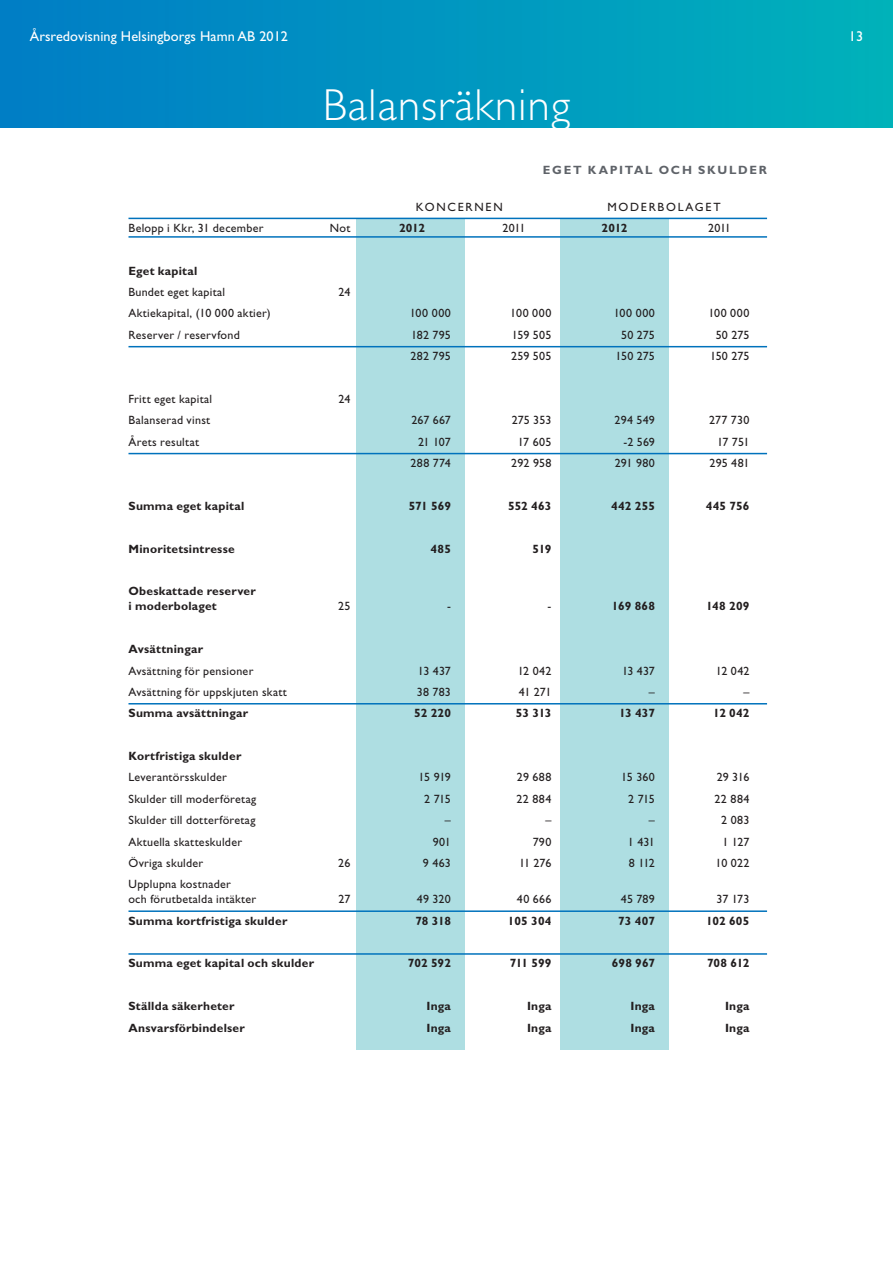
<style>
.page{position:relative;width:893px;height:1263px;background:#fff}
.page>*{position:absolute;margin:0;border:0;box-sizing:border-box;transform-origin:0 0}
.t1{font:300 45px "Gill Sans";letter-spacing:.025em;color:#fff}
.t2{font:14.25px "Gill Sans";letter-spacing:.005em;color:#fff}
.t3{font:12px/15px "Gill Sans";letter-spacing:.015em;color:#231f20}
.t4{font:700 12px/15px "Gill Sans";letter-spacing:.015em;color:#231f20}
.t5{font:12px "Gill Sans";letter-spacing:.145em;color:#231f20}
.t6{font:700 12px "Gill Sans";letter-spacing:.14em;color:#5f6369}
</style>
<div class="page">
<div style="left:561px;top:219px;width:108px;height:831px;background:#aedee2"></div>
<div style="left:356px;top:219px;width:109px;height:831px;background:#aedee2"></div>
<hr style="left:128px;top:218px;width:639px;height:1px;background:#0072bc">
<hr style="left:128px;top:236px;width:639px;height:2px;background:#0072bc">
<hr style="left:128px;top:346px;width:639px;height:1px;background:#0072bc">
<hr style="left:128px;top:453px;width:639px;height:1px;background:#0072bc">
<hr style="left:128px;top:703px;width:639px;height:1px;background:#0072bc">
<hr style="left:128px;top:910px;width:639px;height:2px;background:#0072bc">
<hr style="left:128px;top:953px;width:639px;height:2px;background:#0072bc">
<div style="left:0;top:0;width:893px;height:128px;background:linear-gradient(to right,#007cc6,#00b1bb)"></div>
<p class="t2" style="left:30px;top:28px;width:260px">Årsredovisning Helsingborgs Hamn AB 2012</p>
<p class="t2" style="left:849px;top:28px;width:16px">13</p>
<h1 class="t1" style="left:323px;top:79px;width:249px">Balansräkning</h1>
<p class="t6" style="left:543px;top:163px;width:226px">eget kapital och s kulder</p>
<p class="t5" style="left:416px;top:200px;width:88px">koncernen</p>
<p class="t5" style="left:607px;top:200px;width:115px">M oderbolaget</p>
<p class="t3" style="left:129px;top:220px;width:136px">Belopp i Kkr, 31 december</p>
<p class="t3" style="left:330px;top:220px;width:22px">N ot</p>
<p class="t4" style="left:399px;top:220px;width:28px">2012</p>
<p class="t3" style="left:503px;top:220px;width:24px">2011</p>
<p class="t4" style="left:601px;top:220px;width:28px">2012</p>
<p class="t3" style="left:708px;top:220px;width:24px">2011</p>
<p class="t4" style="left:128px;top:263px;width:70px">Eget kapital</p>
<p class="t3" style="left:128px;top:284px;width:98px">Bundet eget kapital</p>
<p class="t3" style="left:339px;top:284px;width:13px">24</p>
<p class="t3" style="left:128px;top:306px;width:144px">Aktiekapital, (10 000 aktier)</p>
<p class="t3" style="left:410px;top:306px;width:43px">100 000</p>
<p class="t3" style="left:510px;top:306px;width:43px">100 000</p>
<p class="t3" style="left:614px;top:306px;width:43px">100 000</p>
<p class="t3" style="left:708px;top:306px;width:43px">100 000</p>
<p class="t3" style="left:128px;top:327px;width:113px">Reserver / reservfond</p>
<p class="t3" style="left:411px;top:327px;width:41px">182 795</p>
<p class="t3" style="left:512px;top:327px;width:41px">159 505</p>
<p class="t3" style="left:621px;top:327px;width:35px">50 275</p>
<p class="t3" style="left:716px;top:327px;width:35px">50 275</p>
<p class="t3" style="left:411px;top:349px;width:42px">282 795</p>
<p class="t3" style="left:511px;top:349px;width:42px">259 505</p>
<p class="t3" style="left:615px;top:349px;width:41px">150 275</p>
<p class="t3" style="left:710px;top:349px;width:41px">150 275</p>
<p class="t3" style="left:128px;top:391px;width:85px">Fritt eget kapital</p>
<p class="t3" style="left:339px;top:391px;width:13px">24</p>
<p class="t3" style="left:128px;top:413px;width:83px">Balanserad vinst</p>
<p class="t3" style="left:411px;top:413px;width:41px">267 667</p>
<p class="t3" style="left:512px;top:413px;width:41px">275 353</p>
<p class="t3" style="left:615px;top:413px;width:42px">294 549</p>
<p class="t3" style="left:709px;top:413px;width:42px">277 730</p>
<p class="t3" style="left:128px;top:434px;width:72px">Årets resultat</p>
<p class="t3" style="left:418px;top:434px;width:34px">21 107</p>
<p class="t3" style="left:518px;top:434px;width:35px">17 605</p>
<p class="t3" style="left:624px;top:434px;width:33px">-2 569</p>
<p class="t3" style="left:717px;top:434px;width:34px">17 751</p>
<p class="t3" style="left:411px;top:455px;width:42px">288 774</p>
<p class="t3" style="left:511px;top:455px;width:42px">292 958</p>
<p class="t3" style="left:615px;top:455px;width:42px">291 980</p>
<p class="t3" style="left:710px;top:455px;width:41px">295 481</p>
<p class="t4" style="left:128px;top:498px;width:117px">Summa eget kapital</p>
<p class="t4" style="left:409px;top:498px;width:44px">571 569</p>
<p class="t4" style="left:508px;top:498px;width:45px">552 463</p>
<p class="t4" style="left:611px;top:498px;width:45px">442 255</p>
<p class="t4" style="left:706px;top:498px;width:45px">445 756</p>
<p class="t4" style="left:128px;top:541px;width:108px">M inoritetsintresse</p>
<p class="t4" style="left:430px;top:541px;width:22px">485</p>
<p class="t4" style="left:533px;top:541px;width:20px">519</p>
<p class="t4" style="left:128px;top:584px;width:129px">Obeskattade reserver i moderbolaget</p>
<p class="t3" style="left:338px;top:599px;width:14px">25</p>
<p class="t3" style="left:447px;top:599px;width:5px">-</p>
<p class="t3" style="left:548px;top:599px;width:5px">-</p>
<p class="t4" style="left:612px;top:599px;width:45px">169 868</p>
<p class="t4" style="left:706px;top:599px;width:45px">148 209</p>
<p class="t4" style="left:128px;top:641px;width:76px">Avsättningar</p>
<p class="t3" style="left:128px;top:663px;width:126px">Avsättning för pensioner</p>
<p class="t3" style="left:418px;top:663px;width:34px">13 437</p>
<p class="t3" style="left:518px;top:663px;width:35px">12 042</p>
<p class="t3" style="left:622px;top:663px;width:34px">13 437</p>
<p class="t3" style="left:716px;top:663px;width:35px">12 042</p>
<p class="t3" style="left:128px;top:684px;width:160px">Avsättning för uppskjuten skatt</p>
<p class="t3" style="left:417px;top:684px;width:36px">38 783</p>
<p class="t3" style="left:519px;top:684px;width:34px">41 271</p>
<p class="t3" style="left:649px;top:684px;width:7px">–</p>
<p class="t3" style="left:743px;top:684px;width:7px">–</p>
<p class="t4" style="left:128px;top:706px;width:121px">Summa avsättningar</p>
<p class="t4" style="left:414px;top:706px;width:38px">52 220</p>
<p class="t4" style="left:516px;top:706px;width:37px">53 313</p>
<p class="t4" style="left:619px;top:706px;width:38px">13 437</p>
<p class="t4" style="left:713px;top:706px;width:38px">12 042</p>
<p class="t4" style="left:128px;top:748px;width:114px">Kortfristiga skulder</p>
<p class="t3" style="left:128px;top:770px;width:100px">Leverantörsskulder</p>
<p class="t3" style="left:419px;top:770px;width:34px">15 919</p>
<p class="t3" style="left:517px;top:770px;width:36px">29 688</p>
<p class="t3" style="left:621px;top:770px;width:35px">15 360</p>
<p class="t3" style="left:717px;top:770px;width:34px">29 316</p>
<p class="t3" style="left:128px;top:791px;width:129px">Skulder till moderföretag</p>
<p class="t3" style="left:424px;top:791px;width:28px">2 715</p>
<p class="t3" style="left:516px;top:791px;width:36px">22 884</p>
<p class="t3" style="left:628px;top:791px;width:28px">2 715</p>
<p class="t3" style="left:715px;top:791px;width:36px">22 884</p>
<p class="t3" style="left:128px;top:813px;width:129px">Skulder till dotterföretag</p>
<p class="t3" style="left:445px;top:813px;width:7px">–</p>
<p class="t3" style="left:545px;top:813px;width:7px">–</p>
<p class="t3" style="left:649px;top:813px;width:7px">–</p>
<p class="t3" style="left:721px;top:813px;width:30px">2 083</p>
<p class="t3" style="left:128px;top:834px;width:115px">Aktuella skatteskulder</p>
<p class="t3" style="left:433px;top:834px;width:20px">901</p>
<p class="t3" style="left:533px;top:834px;width:20px">790</p>
<p class="t3" style="left:628px;top:834px;width:29px">1 431</p>
<p class="t3" style="left:722px;top:834px;width:29px">1 127</p>
<p class="t3" style="left:128px;top:855px;width:76px">Övriga skulder</p>
<p class="t3" style="left:338px;top:855px;width:14px">26</p>
<p class="t3" style="left:423px;top:855px;width:29px">9 463</p>
<p class="t3" style="left:519px;top:855px;width:34px">11 276</p>
<p class="t3" style="left:629px;top:855px;width:27px">8 112</p>
<p class="t3" style="left:716px;top:855px;width:35px">10 022</p>
<p class="t3" style="left:128px;top:877px;width:129px">Upplupna kostnader<br>och förutbetalda intäkter</p>
<p class="t3" style="left:338px;top:892px;width:14px">27</p>
<p class="t3" style="left:417px;top:892px;width:35px">49 320</p>
<p class="t3" style="left:517px;top:892px;width:36px">40 666</p>
<p class="t3" style="left:621px;top:892px;width:36px">45 789</p>
<p class="t3" style="left:716px;top:892px;width:34px">37 173</p>
<p class="t4" style="left:128px;top:913px;width:160px">Summa kortfristiga skulder</p>
<p class="t4" style="left:415px;top:913px;width:37px">78 318</p>
<p class="t4" style="left:508px;top:913px;width:45px">105 304</p>
<p class="t4" style="left:618px;top:913px;width:38px">73 407</p>
<p class="t4" style="left:706px;top:913px;width:45px">102 605</p>
<p class="t4" style="left:128px;top:956px;width:187px">Summa eget kapital och skulder</p>
<p class="t4" style="left:408px;top:956px;width:45px">702 592</p>
<p class="t4" style="left:510px;top:956px;width:43px">711 599</p>
<p class="t4" style="left:612px;top:956px;width:44px">698 967</p>
<p class="t4" style="left:707px;top:956px;width:44px">708 612</p>
<p class="t4" style="left:128px;top:998px;width:173px">Ställda säkerheter I</p>
<p class="t4" style="left:431px;top:998px;width:61px">nga I</p>
<p class="t4" style="left:531px;top:998px;width:63px">nga I</p>
<p class="t4" style="left:635px;top:998px;width:58px">nga I</p>
<p class="t4" style="left:729px;top:998px;width:22px">nga</p>
<p class="t4" style="left:128px;top:1020px;width:179px">Ansvarsförbindelser I</p>
<p class="t4" style="left:431px;top:1020px;width:61px">nga I</p>
<p class="t4" style="left:531px;top:1020px;width:63px">nga I</p>
<p class="t4" style="left:635px;top:1020px;width:58px">nga I</p>
<p class="t4" style="left:729px;top:1020px;width:22px">nga</p>
</div>
